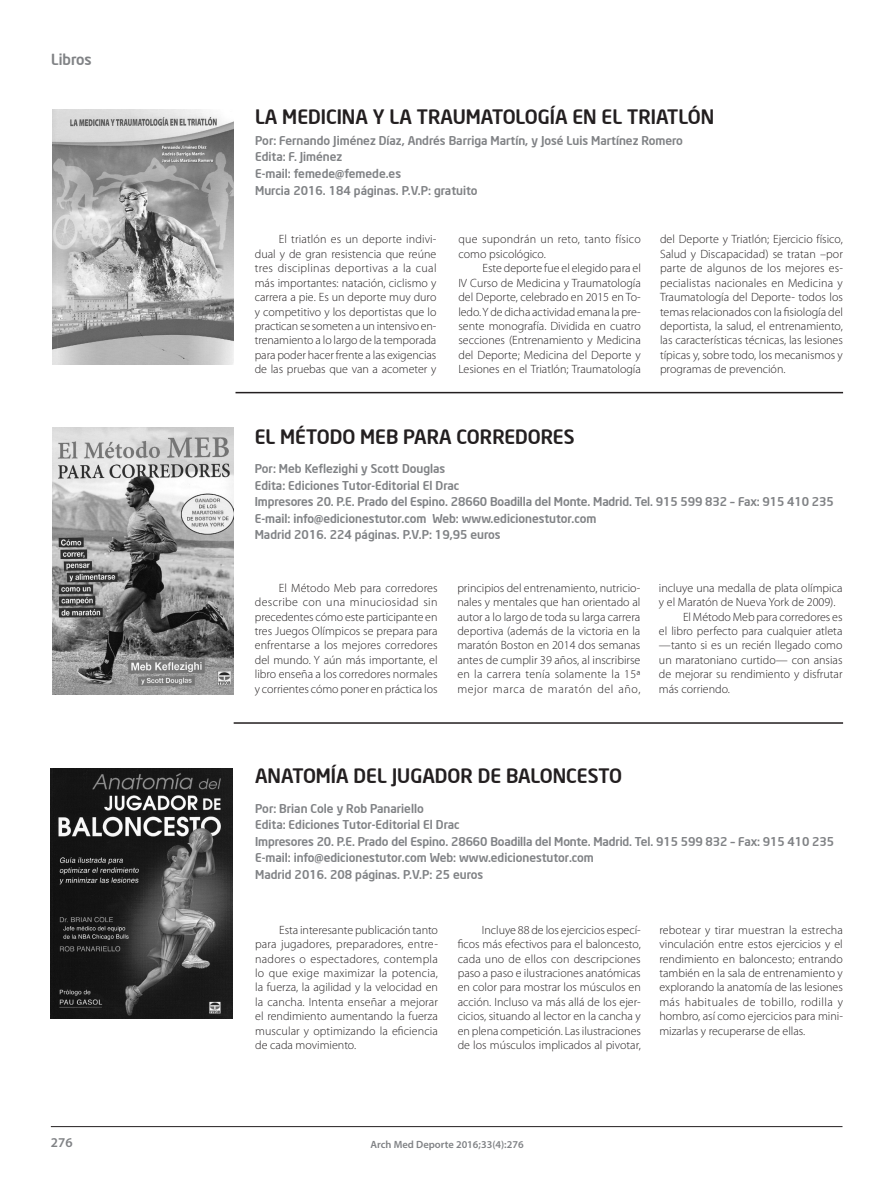
<style>
.page{position:relative;width:895px;height:1191px;background:#fff}
.page>*{position:absolute;margin:0;border:0;box-sizing:border-box;transform-origin:0 0}
.t1{font:500 19.5px "Neo Sans Intel";color:#231f20}
.t2{font:500 15px "Neo Sans Intel";color:#808285}
.t3{font:600 13.5px "Myriad Pro";color:#808285}
.t4{font:300 12px/14.4px "Myriad Pro";color:#231f20;text-align:justify}
.t5{font:500 12px/16.5px "Neo Sans Intel";color:#808285}
.t6{font:300 12px/14.4px "Myriad Pro";letter-spacing:.02em;color:#231f20}
.t7{font:600 10.5px "Myriad Pro";color:#808285}
</style>
<div class="page">
<hr style="left:51px;top:1125px;width:791px;height:1px;background:#231f20">
<hr style="left:235px;top:392px;width:607px;height:1px;background:#231f20">
<hr style="left:233px;top:722px;width:609px;height:1px;background:#231f20">
<img style="left:53px;top:109px;width:181px;height:255px">
<img style="left:52px;top:427px;width:181px;height:267px">
<img style="left:51px;top:768px;width:181px;height:250px">
<p class="t2" style="left:51px;top:50px;width:42px">Libros</p>
<p class="t2" style="left:52px;top:54px;width:42px">Libros</p>
<h1 class="t1" style="left:255px;top:105px;width:460px">LA MEDICINA Y LA TRAUMATOLOGÍA EN EL TRIATLÓN</h1>
<p class="t5" style="left:255px;top:132px;width:429px">Por: Fernando Jiménez Díaz, Andrés Barriga Martín, y José Luis Martínez Romero Edita: F. Jiménez<br>E-mail: femede@femede.es<br>Murcia 2016. 184 páginas. P.V.P: gratuito</p>
<p class="t6" style="left:458px;top:232px;width:184px">que supondrán un reto, tanto físico como psicológico.</p>
<p class="t4" style="left:458px;top:261px;width:184px;text-indent:24px">Este deporte fue el elegido para el IV Curso de Medicina y Traumatología del Deporte, celebrado en 2015 en To&shy;ledo. Y de dicha actividad emana la pre&shy;sente monografía. Dividida en cuatro secciones (Entrenamiento y Medicina del Deporte; Medicina del Deporte y Lesiones en el Triatlón; Traumatología</p>
<p class="t4" style="left:659px;top:232px;width:184px">del Deporte y Triatlón; Ejercicio físico, Salud y Discapacidad) se tratan –por parte de algunos de los mejores es&shy;pecialistas nacionales en Medicina y Traumatología del Deporte- todos los temas relacionados con la fisiología del deportista, la salud, el entrenamiento, las características técnicas, las lesiones típicas y, sobre todo, los mecanismos y programas de prevención.</p>
<p class="t4" style="left:255px;top:232px;width:183px;text-indent:24px">El triatlón es un deporte indivi&shy;dual y de gran resistencia que reúne tres disciplinas deportivas a la cual más importantes: natación, ciclismo y carrera a pie. Es un deporte muy duro y competitivo y los deportistas que lo practican se someten a un intensivo en&shy;trenamiento a lo largo de la temporada para poder hacer frente a las exigencias de las pruebas que van a acometer y</p>
<h1 class="t1" style="left:254px;top:424px;width:321px">EL MÉTODO MEB PARA CORREDORES</h1>
<p class="t5" style="left:254px;top:460px;width:580px">Por: Meb Keflezighi y Scott Douglas<br>Edita: Ediciones Tutor-Editorial El Drac<br>Impresores 20. P.E. Prado del Espino. 28660 Boadilla del Monte. Madrid. Tel. 915 599 832 – Fax: 915 410 235<br>E-mail: info@edicionestutor.com Web: www.edicionestutor.com<br>Madrid 2016. 224 páginas. P.V.P: 19,95 euros</p>
<p class="t4" style="left:255px;top:580px;width:184px;text-indent:24px">El Método Meb para corredores describe con una minuciosidad sin precedentes cómo este participante en tres Juegos Olímpicos se prepara para enfrentarse a los mejores corredores del mundo. Y aún más importante, el libro enseña a los corredores normales y corrientes cómo poner en práctica los</p>
<p class="t4" style="left:457px;top:580px;width:184px">principios del entrenamiento, nutricio&shy;nales y mentales que han orientado al autor a lo largo de toda su larga carrera deportiva (además de la victoria en la maratón Boston en 2014 dos semanas antes de cumplir 39 años, al inscribirse en la carrera tenía solamente la 15ª mejor marca de maratón del año,</p>
<p class="t4" style="left:658px;top:580px;width:185px">incluye una medalla de plata olímpica</p>
<p class="t4" style="left:658px;top:594px;width:178px">y el Maratón de Nueva York de 2009).</p>
<p class="t4" style="left:682px;top:609px;width:161px">El Método Meb para corredores es</p>
<p class="t4" style="left:658px;top:623px;width:185px">el libro perfecto para cualquier atleta</p>
<p class="t4" style="left:658px;top:638px;width:185px">—tanto si es un recién llegado como</p>
<p class="t4" style="left:658px;top:652px;width:185px">un maratoniano curtido— con ansias</p>
<p class="t4" style="left:658px;top:666px;width:185px">de mejorar su rendimiento y disfrutar</p>
<p class="t4" style="left:658px;top:681px;width:72px">más corriendo.</p>
<h1 class="t1" style="left:255px;top:763px;width:368px">ANATOMÍA DEL JUGADOR DE BALONCESTO</h1>
<p class="t5" style="left:255px;top:799px;width:580px">Por: Brian Cole y Rob Panariello<br>Edita: Ediciones Tutor-Editorial El Drac<br>Impresores 20. P.E. Prado del Espino. 28660 Boadilla del Monte. Madrid. Tel. 915 599 832 – Fax: 915 410 235<br>E-mail: info@edicionestutor.com Web: www.edicionestutor.com<br>Madrid 2016. 208 páginas. P.V.P: 25 euros</p>
<p class="t4" style="left:255px;top:922px;width:184px;text-indent:24px">Esta interesante publicación tanto para jugadores, preparadores, entre&shy;nadores o espectadores, contempla lo que exige maximizar la potencia, la fuerza, la agilidad y la velocidad en la cancha. Intenta enseñar a mejorar el rendimiento aumentando la fuerza muscular y optimizando la eficiencia de cada movimiento.</p>
<p class="t4" style="left:457px;top:922px;width:185px;text-indent:24px">Incluye 88 de los ejercicios especí&shy;ficos más efectivos para el baloncesto, cada uno de ellos con descripciones paso a paso e ilustraciones anatómicas en color para mostrar los músculos en acción. Incluso va más allá de los ejer&shy;cicios, situando al lector en la cancha y en plena competición. Las ilustraciones de los músculos implicados al pivotar,</p>
<p class="t4" style="left:659px;top:922px;width:185px">rebotear y tirar muestran la estrecha vinculación entre estos ejercicios y el rendimiento en baloncesto; entrando también en la sala de entrenamiento y explorando la anatomía de las lesiones más habituales de tobillo, rodilla y hombro, así como ejercicios para mini&shy;mizarlas y recuperarse de ellas.</p>
<p class="t3" style="left:51px;top:1133px;width:23px">276</p>
<p class="t7" style="left:370px;top:1137px;width:154px">Arch Med Deporte 2016;33(4):276</p>
</div>
